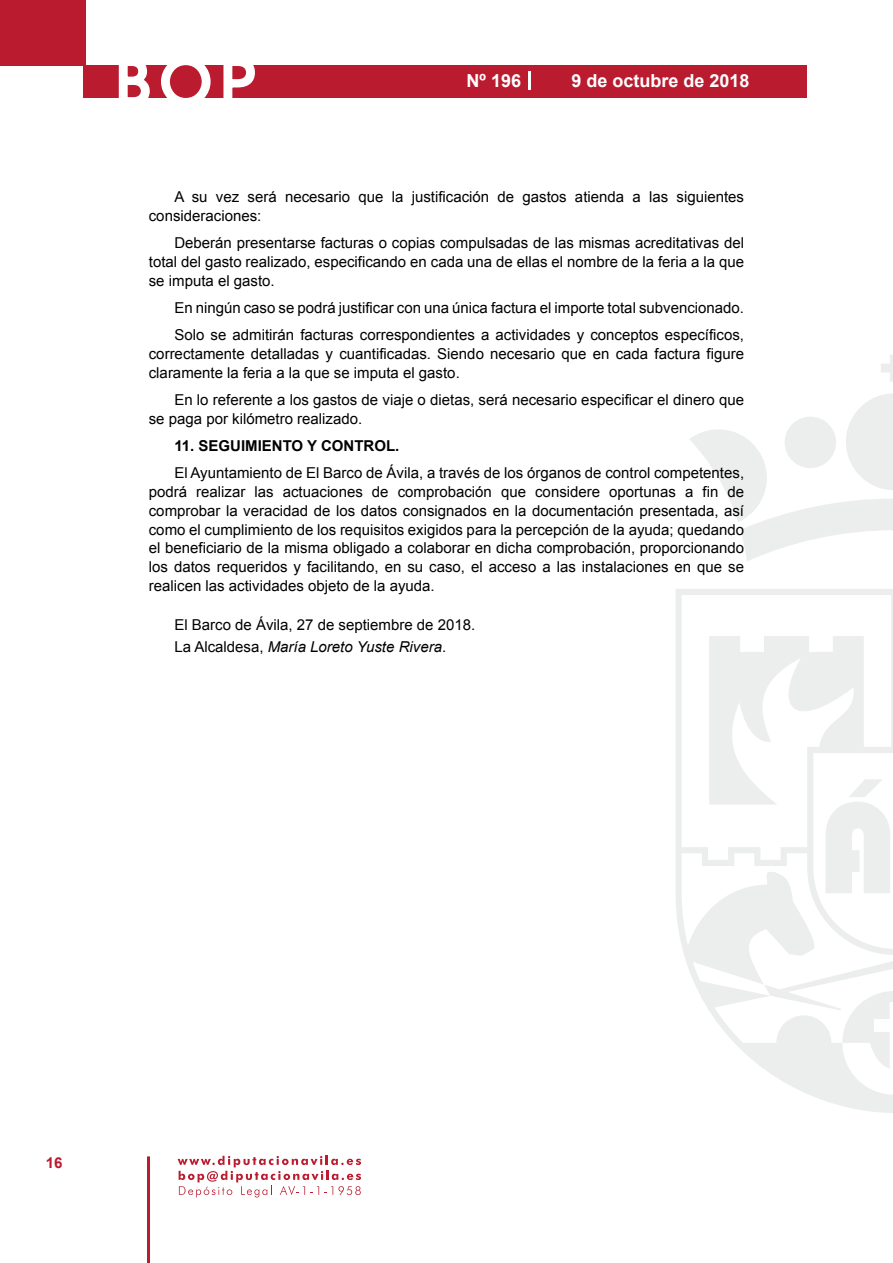
<style>
.page{position:relative;width:893px;height:1263px;background:#fff}
.page>*{position:absolute;margin:0;border:0;box-sizing:border-box;transform-origin:0 0}
.t1{font:500 61.5px "Avant Garde";color:#fff}
.t2{font:700 18px "Arial";color:#fff}
.t3{font:15px/18.8px "Arial";color:#000}
.t4{font:700 15px "Arial";color:#000}
.t5{font:700 15px "Arial";color:#ba1b2f}
.s1{font-style:italic}
</style>
<div class="page">
<svg style="left:178px;top:1156px;width:183px;height:41px"></svg>
<hr style="left:147px;top:1156px;width:3px;height:107px;background:#ba1b2f">
<div style="left:0;top:0;width:85px;height:66px;background:#ba1b2f"></div>
<div style="left:84px;top:65px;width:723px;height:33px;background:#ba1b2f"></div>
<svg style="left:118px;top:65px;width:32px;height:33px"></svg>
<svg style="left:161px;top:65px;width:50px;height:33px"></svg>
<svg style="left:223px;top:65px;width:32px;height:33px"></svg>
<svg style="left:529px;top:71px;width:2px;height:19px"></svg>
<svg style="left:881px;top:355px;width:12px;height:27px"></svg>
<svg style="left:690px;top:393px;width:203px;height:168px"></svg>
<svg style="left:676px;top:589px;width:217px;height:524px"></svg>
<svg style="left:764px;top:984px;width:129px;height:86px"></svg>
<svg style="left:825px;top:779px;width:66px;height:114px"></svg>
<h1 class="t1" style="left:115px;top:44px;width:141px">BOP</h1>
<p class="t2" style="left:467px;top:69px;width:56px">Nº 196</p>
<p class="t2" style="left:571px;top:69px;width:180px">9 de octubre de 2018</p>
<p class="t3" style="left:149px;top:188px;width:597px;text-indent:26px">A su vez será necesario que la justificación de gastos atienda a las siguientes consideraciones:</p>
<p class="t3" style="left:149px;top:234px;width:597px;text-align:justify;text-indent:26px">Deberán presentarse facturas o copias compulsadas de las mismas acreditativas del total del gasto realizado, especificando en cada una de ellas el nombre de la feria a la que se imputa el gasto.</p>
<p class="t3" style="left:174px;top:294px;width:571px;line-height:27.3px">En ningún caso se podrá justificar con una única factura el importe total subvencionado.<br>Solo se admitirán facturas correspondientes a actividades y conceptos específicos,</p>
<p class="t3" style="left:149px;top:345px;width:597px">correctamente detalladas y cuantificadas. Siendo necesario que en cada factura figure claramente la feria a la que se imputa el gasto.</p>
<p class="t3" style="left:149px;top:391px;width:597px;text-indent:26px">En lo referente a los gastos de viaje o dietas, será necesario especificar el dinero que se paga por kilómetro realizado.</p>
<p class="t4" style="left:174px;top:436px;width:227px">11. SEGUIMIENTO Y CONTROL.</p>
<p class="t3" style="left:149px;top:464px;width:597px;text-align:justify;text-indent:26px">El Ayuntamiento de El Barco de Ávila, a través de los órganos de control competentes, podrá realizar las actuaciones de comprobación que considere oportunas a fin de comprobar la veracidad de los datos consignados en la documentación presentada, así como el cumplimiento de los requisitos exigidos para la percepción de la ayuda; quedando el beneficiario de la misma obligado a colaborar en dicha comprobación, proporcionando los datos requeridos y facilitando, en su caso, el acceso a las instalaciones en que se realicen las actividades objeto de la ayuda.</p>
<p class="t3" style="left:174px;top:614px;width:302px;line-height:22.2px">El Barco de Ávila, 27 de septiembre de 2018.<br>La Alcaldesa, <span class="s1">María Loreto Yuste Rivera</span>.</p>
<p class="t5" style="left:46px;top:1153px;width:18px">16</p>
</div>
